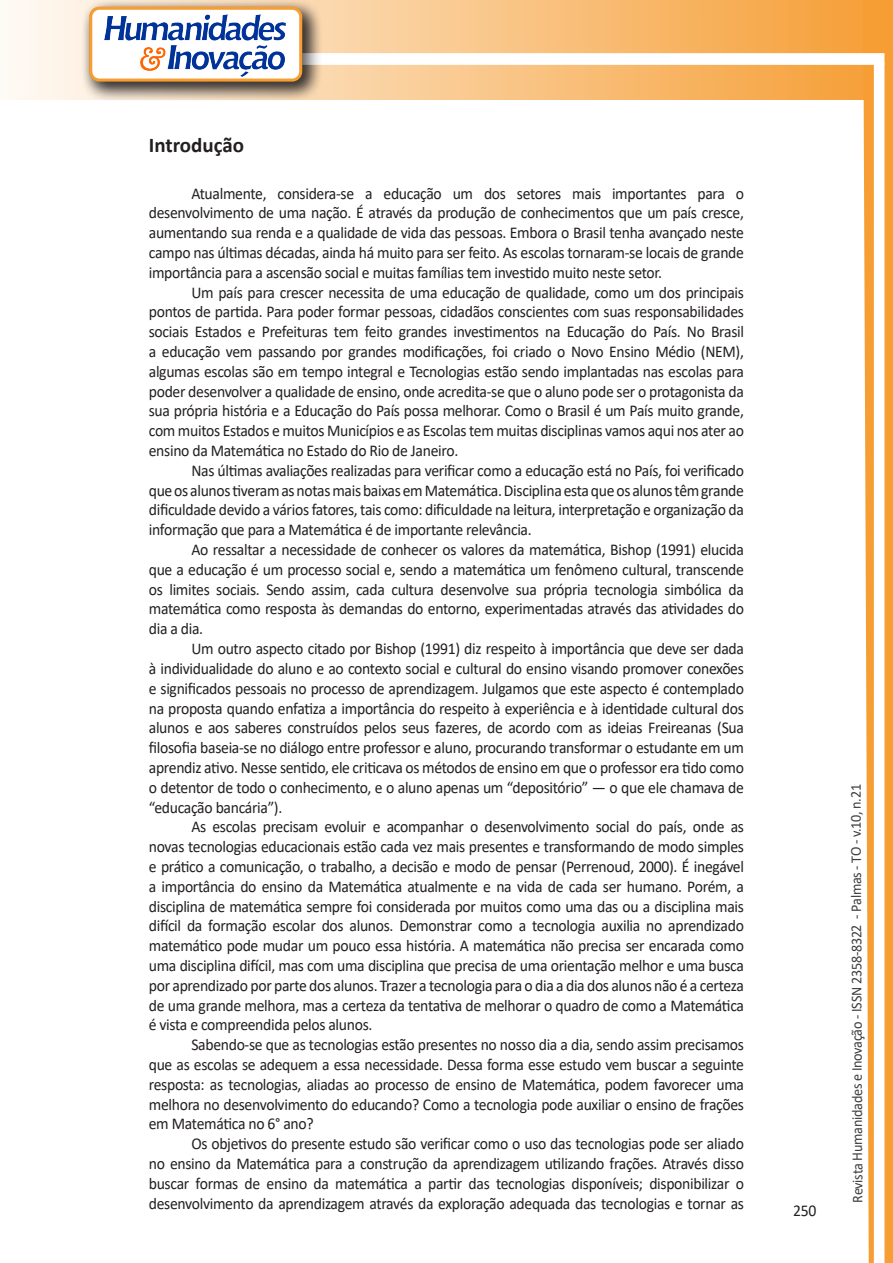
<style>
.page{position:relative;width:893px;height:1263px;background:#fff}
.page>*{position:absolute;margin:0;border:0;box-sizing:border-box;transform-origin:0 0}
.Titulo_2{font:700 21px "Calibri";color:#231f20}
.texto{font:16.5px/19.8px "Calibri";letter-spacing:-.02em;color:#231f20;text-align:justify;scale:.95 1}
.t1{font:15px "Calibri";letter-spacing:-.025em;color:#3e3e3f;scale:.95 1}
</style>
<div class="page">
<svg style="left:5px;top:0;width:858px;height:100px;background:#f9c484"></svg>
<div style="left:302px;top:53px;width:582px;height:12px;background:#fff;border:2px solid #fff"></div>
<svg style="left:863px;top:0;width:30px;height:1263px"></svg>
<div style="left:81px;top:0;width:241px;height:102px;background:#231f20;opacity:.75"></div>
<div style="left:91px;top:8px;width:210px;height:72px;background:#fff;border-radius:9px"></div>
<img style="left:104px;top:14px;width:181px;height:62px">
<div style="left:89px;top:7px;width:213px;height:75px;border:3px solid #f69e34;border-radius:9px"></div>
<p class="Titulo_2" style="left:149px;top:130px;width:97px">Introdução</p>
<p class="texto" style="left:149px;top:183px;width:628px;text-indent:43px">Atualmente, considera-se a educação um dos setores mais importantes para o desenvolvimento de uma nação. É através da produção de conhecimentos que um país cresce, aumentando sua renda e a qualidade de vida das pessoas. Embora o Brasil tenha avançado neste campo nas últimas décadas, ainda há muito para ser feito. As escolas tornaram-se locais de grande importância para a ascensão social e muitas famílias tem investido muito neste setor.</p>
<p class="texto" style="left:149px;top:282px;width:628px;text-indent:43px">Um país para crescer necessita de uma educação de qualidade, como um dos principais pontos de partida. Para poder formar pessoas, cidadãos conscientes com suas responsabilidades sociais Estados e Prefeituras tem feito grandes investimentos na Educação do País. No Brasil a educação vem passando por grandes modificações, foi criado o Novo Ensino Médio (NEM), algumas escolas são em tempo integral e Tecnologias estão sendo implantadas nas escolas para poder desenvolver a qualidade de ensino, onde acredita-se que o aluno pode ser o protagonista da sua própria história e a Educação do País possa melhorar. Como o Brasil é um País muito grande, com muitos Estados e muitos Municípios e as Escolas tem muitas disciplinas vamos aqui nos ater ao ensino da Matemática no Estado do Rio de Janeiro.</p>
<p class="texto" style="left:149px;top:460px;width:628px;text-indent:43px">Nas últimas avaliações realizadas para verificar como a educação está no País, foi verificado que os alunos tiveram as notas mais baixas em Matemática. Disciplina esta que os alunos têm grande dificuldade devido a vários fatores, tais como: dificuldade na leitura, interpretação e organização da informação que para a Matemática é de importante relevância.</p>
<p class="texto" style="left:149px;top:539px;width:628px;text-indent:43px">Ao ressaltar a necessidade de conhecer os valores da matemática, Bishop (1991) elucida que a educação é um processo social e, sendo a matemática um fenômeno cultural, transcende os limites sociais. Sendo assim, cada cultura desenvolve sua própria tecnologia simbólica da matemática como resposta às demandas do entorno, experimentadas através das atividades do dia a dia.</p>
<p class="texto" style="left:149px;top:638px;width:628px;text-indent:43px">Um outro aspecto citado por Bishop (1991) diz respeito à importância que deve ser dada à individualidade do aluno e ao contexto social e cultural do ensino visando promover conexões e significados pessoais no processo de aprendizagem. Julgamos que este aspecto é contemplado na proposta quando enfatiza a importância do respeito à experiência e à identidade cultural dos alunos e aos saberes construídos pelos seus fazeres, de acordo com as ideias Freireanas (Sua filosofia baseia-se no diálogo entre professor e aluno, procurando transformar o estudante em um aprendiz ativo. Nesse sentido, ele criticava os métodos de ensino em que o professor era tido como o detentor de todo o conhecimento, e o aluno apenas um “depositório” — o que ele chamava de “educação bancária”).</p>
<p class="texto" style="left:149px;top:816px;width:628px;text-indent:43px">As escolas precisam evoluir e acompanhar o desenvolvimento social do país, onde as novas tecnologias educacionais estão cada vez mais presentes e transformando de modo simples e prático a comunicação, o trabalho, a decisão e modo de pensar (Perrenoud, 2000). É inegável a importância do ensino da Matemática atualmente e na vida de cada ser humano. Porém, a disciplina de matemática sempre foi considerada por muitos como uma das ou a disciplina mais difícil da formação escolar dos alunos. Demonstrar como a tecnologia auxilia no aprendizado matemático pode mudar um pouco essa história. A matemática não precisa ser encarada como uma disciplina difícil, mas com uma disciplina que precisa de uma orientação melhor e uma busca por aprendizado por parte dos alunos. Trazer a tecnologia para o dia a dia dos alunos não é a certeza de uma grande melhora, mas a certeza da tentativa de melhorar o quadro de como a Matemática é vista e compreendida pelos alunos.</p>
<p class="texto" style="left:149px;top:1034px;width:628px;text-indent:43px">Sabendo-se que as tecnologias estão presentes no nosso dia a dia, sendo assim precisamos que as escolas se adequem a essa necessidade. Dessa forma esse estudo vem buscar a seguinte resposta: as tecnologias, aliadas ao processo de ensino de Matemática, podem favorecer uma melhora no desenvolvimento do educando? Como a tecnologia pode auxiliar o ensino de frações em Matemática no 6° ano?</p>
<p class="texto" style="left:149px;top:1133px;width:628px;text-indent:43px">Os objetivos do presente estudo são verificar como o uso das tecnologias pode ser aliado no ensino da Matemática para a construção da aprendizagem utilizando frações. Através disso buscar formas de ensino da matemática a partir das tecnologias disponíveis; disponibilizar o desenvolvimento da aprendizagem através da exploração adequada das tecnologias e tornar as</p>
<p class="texto" style="left:793px;top:1200px;width:26px">250</p>
<p class="t1" style="left:846px;top:1203px;width:442px;rotate:-90deg">Revista Humanidades e Inovação - ISSN 2358-8322 - Palmas - TO - v.10, n.21</p>
</div>
